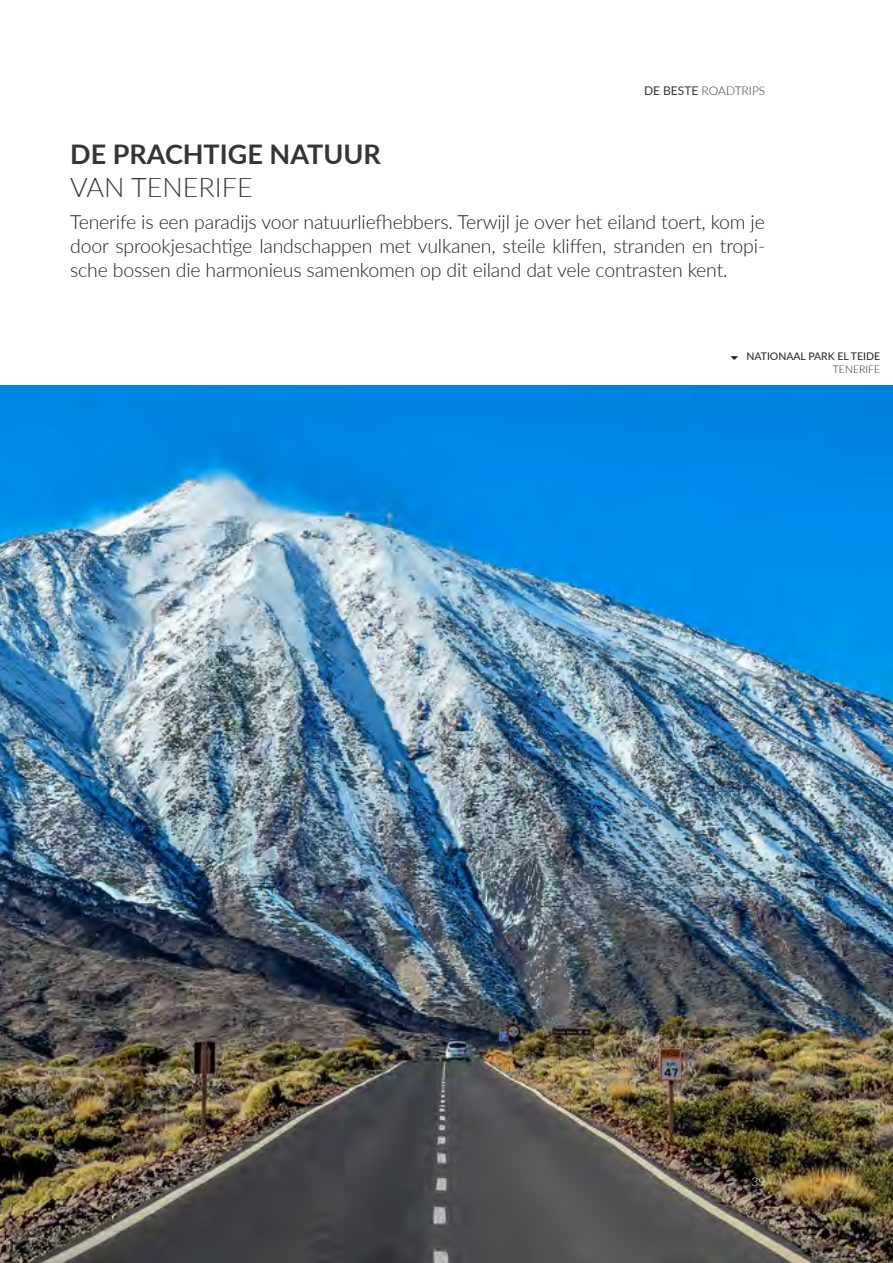
<style>
.page{position:relative;width:893px;height:1263px;background:#fff}
.page>*{position:absolute;margin:0;border:0;box-sizing:border-box;transform-origin:0 0}
.t1{font:700 27px/33px "Lato";color:#353534}
.Body{font:300 19.5px/24px "Lato";letter-spacing:-.01em;color:#231f20;text-align:justify}
.t2{font:300 12px "Lato";color:#353534}
.t3{font:300 12px "Lato";color:#fff}
.t4{font:10.5px "Lato";color:#231f20}
.SUBPIE_ARRIBA{font:300 10.5px "Lato";color:#231f20}
.s1{font-weight:400}
.s2{font-weight:300}
</style>
<div class="page">
<img style="left:0;top:385px;width:893px;height:878px">
<p class="t2" style="left:644px;top:82px;width:123px"><span class="s1">DE BESTE</span> ROADTRIPS</p>
<h2 class="t1" style="left:70px;top:136px;width:312px">DE PRACHTIGE NATUUR<br><span class="s2">VAN TENERIFE</span></h2>
<p class="Body" style="left:70px;top:210px;width:697px">Tenerife is een paradijs voor natuurliefhebbers. Terwijl je over het eiland toert, kom je door sprookjesachtige landschappen met vulkanen, steile kliffen, stranden en tropi&shy;sche bossen die harmonieus samenkomen op dit eiland dat vele contrasten kent.</p>
<p class="t4" style="left:746px;top:349px;width:135px">NATIONAAL PARK EL TEIDE</p>
<p class="SUBPIE_ARRIBA" style="left:833px;top:362px;width:49px">TENERIFE</p>
<p class="t3" style="left:751px;top:1173px;width:15px">39</p>
</div>
